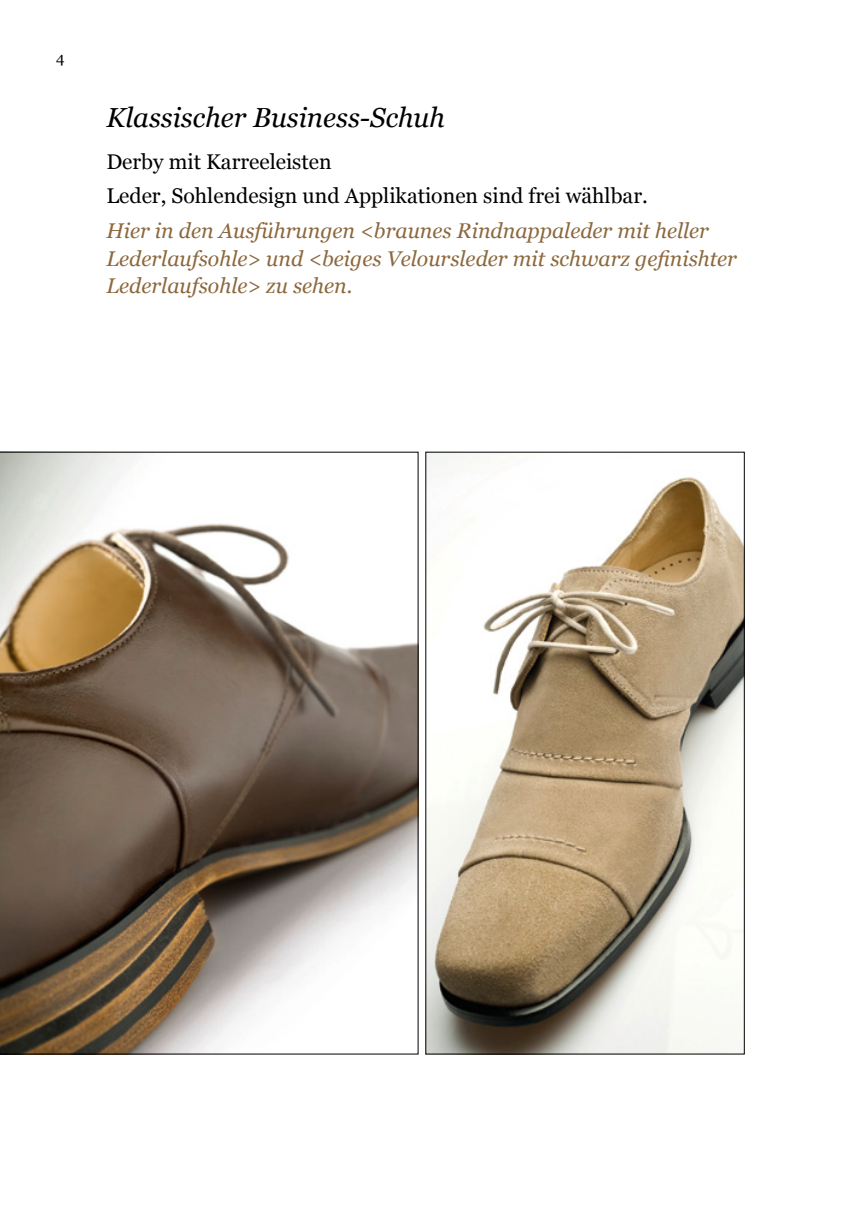
<style>
.page{position:relative;width:851px;height:1205px;background:#fff}
.page>*{position:absolute;margin:0;border:0;box-sizing:border-box;transform-origin:0 0}
.t1{font:italic 27.5px "Georgia";color:#000}
.t2{font:italic 21.25px/27.5px "Georgia";color:#8c683d}
.t3{font:21.25px/34.5px "Georgia";color:#000}
.t4{font:15px "Georgia";color:#000}
</style>
<div class="page">
<img style="left:427px;top:454px;width:315px;height:598px">
<svg style="left:0;top:452px;width:418px;height:602px"></svg>
<p class="t4" style="left:56px;top:49px;width:10px">4</p>
<p class="t1" style="left:106px;top:102px;width:340px">Klassischer Business-Schuh</p>
<p class="t3" style="left:106px;top:144px;width:543px">Derby mit Karreeleisten<br>Leder, Sohlendesign und Applikationen sind frei wählbar.</p>
<p class="t2" style="left:106px;top:217px;width:632px">Hier in den Ausführungen &lt;braunes Rindnappaleder mit heller<br>Lederlaufsohle&gt; und &lt;beiges Veloursleder mit schwarz gefinishter<br>Lederlaufsohle&gt; zu sehen.</p>
</div>
